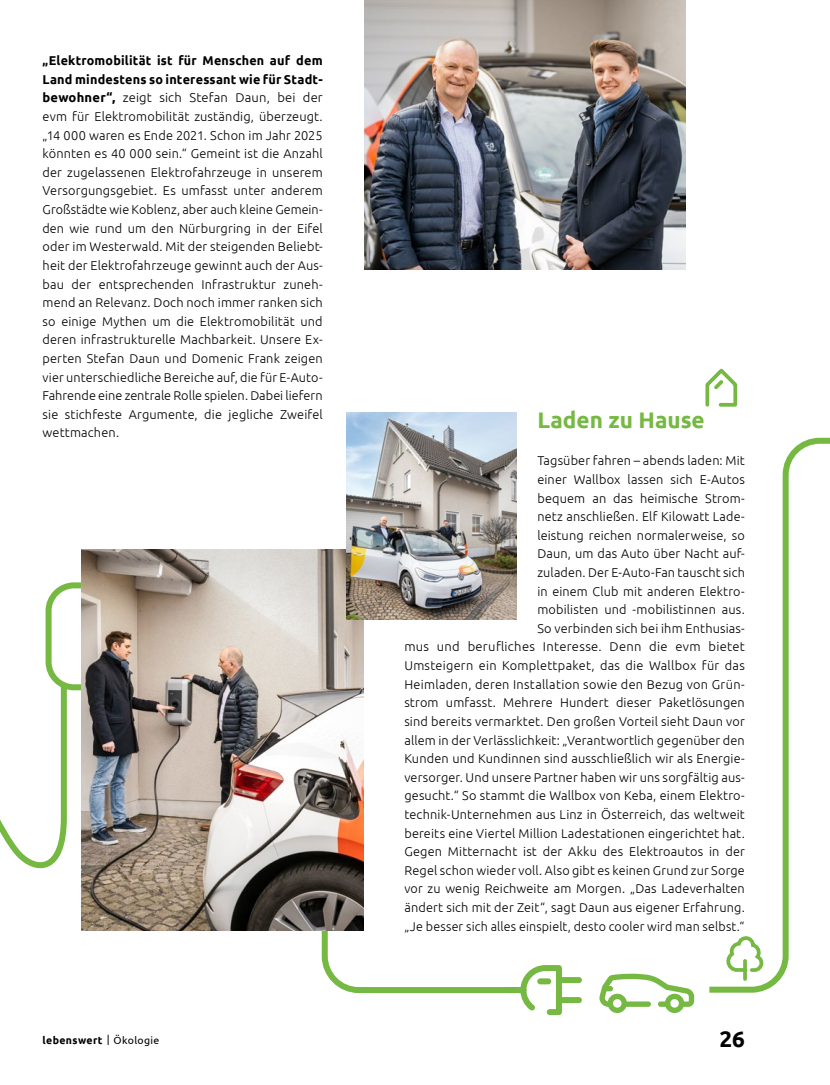
<style>
.page{position:relative;width:830px;height:1085px;background:#fff}
.page>*{position:absolute;margin:0;border:0;box-sizing:border-box;transform-origin:0 0}
.t1{font:700 22.5px "Ubuntu";color:#75b842}
.t2{font:700 22.5px "Ubuntu";color:#000}
.t3{font:300 12.75px/18.6px "Ubuntu";letter-spacing:.01em;color:#000;text-align:justify}
.t4{font:700 10.5px "Ubuntu";letter-spacing:.035em;color:#000}
.s1{font-weight:700}
.s2{font-weight:400}
</style>
<div class="page">
<svg style="left:0;top:679px;width:67px;height:190px"></svg>
<div style="left:46px;top:582px;width:79px;height:108px;border:6px solid #75b842;border-radius:26px"></div>
<svg style="left:709px;top:437px;width:120px;height:556px"></svg>
<svg style="left:705px;top:368px;width:33px;height:39px"></svg>
<svg style="left:599px;top:973px;width:95px;height:39px"></svg>
<div style="left:602px;top:985px;width:10px;height:6px;background:#75b842;border-radius:3px"></div>
<svg style="left:318px;top:900px;width:264px;height:116px"></svg>
<svg style="left:724px;top:935px;width:40px;height:47px"></svg>
<img style="left:364px;top:0;width:321px;height:270px">
<img style="left:81px;top:549px;width:282px;height:381px">
<img style="left:347px;top:412px;width:169px;height:207px">
<p class="t3" style="left:43px;top:51px;width:281px"><span class="s1">„Elektromobilität ist für Menschen auf dem Land mindestens so interessant wie für Stadt&shy;bewohner“,</span> zeigt sich Stefan Daun, bei der evm für Elektromobilität zuständig, überzeugt. „14 000 waren es Ende 2021. Schon im Jahr 2025 könnten es 40 000 sein.“ Gemeint ist die Anzahl der zugelassenen Elektrofahrzeuge in unserem Versorgungsgebiet. Es umfasst unter anderem Großstädte wie Koblenz, aber auch kleine Gemein&shy;den wie rund um den Nürburgring in der Eifel oder im Westerwald. Mit der steigenden Beliebt&shy;heit der Elektrofahrzeuge gewinnt auch der Aus&shy;bau der entsprechenden Infrastruktur zuneh&shy;mend an Relevanz. Doch noch immer ranken sich so einige Mythen um die Elektromobilität und deren infrastrukturelle Machbarkeit. Unsere Ex&shy;perten Stefan Daun und Domenic Frank zeigen vier unterschiedliche Bereiche auf, die für E-Auto-Fahrende eine zentrale Rolle spielen. Dabei liefern sie stichfeste Argumente, die jegliche Zweifel wettmachen.</p>
<h1 class="t1" style="left:537px;top:406px;width:169px">Laden zu Hause</h1>
<p class="t3" style="left:404px;top:451px;width:342px;text-align:right">Tagsüber fahren – abends laden: Mit<br>einer Wallbox lassen sich E-Autos<br>bequem an das heimische Strom-<br>netz anschließen. Elf Kilowatt Lade-<br>leistung reichen normalerweise, so<br>Daun, um das Auto über Nacht auf-<br>zuladen. Der E-Auto-Fan tauscht sich<br>in einem Club mit anderen Elektro-<br>mobilisten und -mobilistinnen aus.<br>So verbinden sich bei ihm Enthusias-<br>mus und berufliches Interesse. Denn die evm bietet Umsteigern ein Komplettpaket, das die Wallbox für das Heimladen, deren Installation sowie den Bezug von Grün&shy;strom umfasst. Mehrere Hundert dieser Paketlösungen sind bereits vermarktet. Den großen Vorteil sieht Daun vor allem in der Verlässlichkeit: „Verantwortlich gegenüber den Kunden und Kundinnen sind ausschließlich wir als Energie&shy;versorger. Und unsere Partner haben wir uns sorgfältig aus&shy;gesucht.“ So stammt die Wallbox von Keba, einem Elektro&shy;technik-Unternehmen aus Linz in Österreich, das weltweit bereits eine Viertel Million Ladestationen eingerichtet hat.<br>Gegen Mitternacht ist der Akku des Elektroautos in der Regel schon wieder voll. Also gibt es keinen Grund zur Sorge vor zu wenig Reichweite am Morgen. „Das Ladeverhalten ändert sich mit der Zeit“, sagt Daun aus eigener Erfahrung. „Je besser sich alles einspielt, desto cooler wird man selbst.“</p>
<p class="t4" style="left:43px;top:1033px;width:118px">lebenswert <span class="s2">| Ökologie</span></p>
<h1 class="t2" style="left:719px;top:1025px;width:27px">26</h1>
</div>
